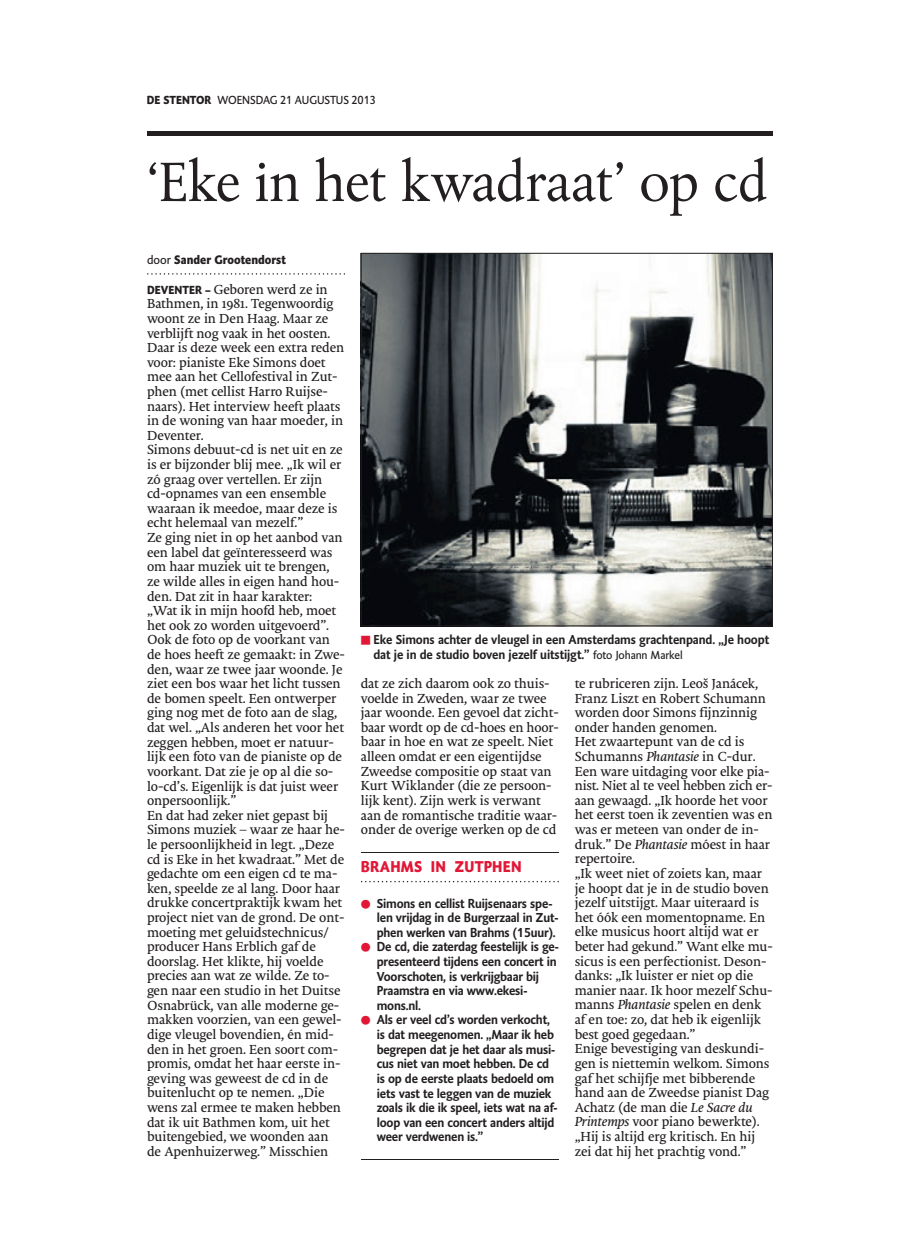
<style>
.page{position:relative;width:900px;height:1260px;background:#fff}
.page>*{position:absolute;margin:0;border:0;box-sizing:border-box;transform-origin:0 0}
.t1{font:58.5px "DTL Albertina T";letter-spacing:-.005em;color:#231f20}
.t2{font:700 16.75px "DTL Caspari News TW";letter-spacing:.01em;color:#e21736}
.t3{font:500 14px/14.5px "DTL Caspari News TW";letter-spacing:-.015em;color:#231f20}
.t4{font:13.75px/14.5px "DTL Porta News STW";letter-spacing:-.01em;color:#231f20}
.t5{font:700 13.25px "DTL Caspari News TW";color:#231f20}
.t6{font:12.5px "DTL Caspari T News";letter-spacing:-.01em;color:#231f20}
.s1{font-weight:700}
.s2{font-weight:400}
.s3{font-family:"DTL Caspari News TW";font-weight:700;font-size:12.5px}
.s4{font-weight:400;font-size:12.5px}
.s5{font-style:italic}
</style>
<div class="page">
<svg style="left:147px;top:273px;width:198px;height:2px"></svg>
<hr style="left:361px;top:1159px;width:198px;height:1px;background:#231f20">
<img style="left:363px;top:255px;width:408px;height:369px">
<div style="left:361px;top:253px;width:412px;height:373px;border:1px solid #231f20"></div>
<hr style="left:361px;top:852px;width:198px;height:1px;background:#231f20">
<svg style="left:361px;top:881px;width:198px;height:1px"></svg>
<hr style="left:147px;top:132px;width:626px;height:4px;background:#231f20">
<p class="t6" style="left:147px;top:93px;width:231px"><span class="s1">DE STENTOR</span> WOENSDAG 21 AUGUSTUS 2013</p>
<p class="t1" style="left:147px;top:147px;width:622px">‘Eke in het kwadraat’ op cd</p>
<p class="t5" style="left:147px;top:252px;width:140px"><span class="s2">door</span> Sander Grootendorst</p>
<p class="t4" style="left:147px;top:282px;width:199px"><span class="s3">DEVENTER –</span> Geboren werd ze in<br>Bathmen, in 1981. Tegenwoordig woont ze in Den Haag. Maar ze verblijft nog vaak in het oosten.<br>Daar is deze week een extra reden voor: pianiste Eke Simons doet mee aan het Cellofestival in Zut&shy;phen (met cellist Harro Ruijse&shy;naars). Het interview heeft plaats in de woning van haar moeder, in<br>Deventer.<br>Simons debuut-cd is net uit en ze is er bijzonder blij mee. „Ik wil er zó graag over vertellen. Er zijn cd-opnames van een ensemble waaraan ik meedoe, maar deze is echt helemaal van mezelf.”<br>Ze ging niet in op het aanbod van een label dat geïnteresseerd was om haar muziek uit te brengen, ze wilde alles in eigen hand hou&shy;den. Dat zit in haar karakter: „Wat ik in mijn hoofd heb, moet het ook zo worden uitgevoerd”.<br>Ook de foto op de voorkant van de hoes heeft ze gemaakt: in Zwe&shy;den, waar ze twee jaar woonde. Je ziet een bos waar het licht tussen de bomen speelt. Een ontwerper ging nog met de foto aan de slag, dat wel. „Als anderen het voor het zeggen hebben, moet er natuur&shy;lijk een foto van de pianiste op de voorkant. Dat zie je op al die so&shy;lo-cd’s. Eigenlijk is dat juist weer onpersoonlijk.”<br>En dat had zeker niet gepast bij<br>Simons muziek – waar ze haar he&shy;le persoonlijkheid in legt. „Deze cd is Eke in het kwadraat.” Met de gedachte om een eigen cd te ma&shy;ken, speelde ze al lang. Door haar drukke concertpraktijk kwam het project niet van de grond. De ont&shy;moeting met geluidstechnicus/ producer Hans Erblich gaf de doorslag. Het klikte, hij voelde precies aan wat ze wilde. Ze to&shy;gen naar een studio in het Duitse<br>Osnabrück, van alle moderne ge&shy;makken voorzien, van een gewel&shy;dige vleugel bovendien, én mid&shy;den in het groen. Een soort com&shy;promis, omdat het haar eerste in&shy;geving was geweest de cd in de buitenlucht op te nemen. „Die wens zal ermee te maken hebben dat ik uit Bathmen kom, uit het buitengebied, we woonden aan de Apenhuizerweg.” Misschien</p>
<p class="t3" style="left:373px;top:632px;width:397px">Eke Simons achter de vleugel in een Amsterdams grachtenpand. „Je hoopt dat je in de studio boven jezelf uitstijgt.” <span class="s4">foto Johann Markel</span></p>
<p class="t4" style="left:361px;top:676px;width:199px">dat ze zich daarom ook zo thuis&shy;voelde in Zweden, waar ze twee jaar woonde. Een gevoel dat zicht&shy;baar wordt op de cd-hoes en hoor&shy;baar in hoe en wat ze speelt. Niet alleen omdat er een eigentijdse<br>Zweedse compositie op staat van<br>Kurt Wiklander (die ze persoon&shy;lijk kent). Zijn werk is verwant aan de romantische traditie waar&shy;onder de overige werken op de cd</p>
<p class="t4" style="left:575px;top:676px;width:199px">te rubriceren zijn. Leoš Janácek,<br>Franz Liszt en Robert Schumann worden door Simons fijnzinnig onder handen genomen.<br>Het zwaartepunt van de cd is<br>Schumanns <span class="s5">Phantasie</span> in C-dur.<br>Een ware uitdaging voor elke pia&shy;nist. Niet al te veel hebben zich er&shy;aan gewaagd. „Ik hoorde het voor het eerst toen ik zeventien was en was er meteen van onder de in&shy;druk.” De <span class="s5">Phantasie</span> móest in haar repertoire.<br>„Ik weet niet of zoiets kan, maar je hoopt dat je in de studio boven jezelf uitstijgt. Maar uiteraard is het óók een momentopname. En elke musicus hoort altijd wat er beter had gekund.” Want elke mu&shy;sicus is een perfectionist. Deson&shy;danks: „Ik luister er niet op die manier naar. Ik hoor mezelf Schu&shy;manns <span class="s5">Phantasie</span> spelen en denk af en toe: zo, dat heb ik eigenlijk best goed gegedaan.”<br>Enige bevestiging van deskundi&shy;gen is niettemin welkom. Simons gaf het schijfje met bibberende hand aan de Zweedse pianist Dag<br>Achatz (de man die <span class="s5">Le Sacre du<br>Printemps</span> voor piano bewerkte). „Hij is altijd erg kritisch. En hij zei dat hij het prachtig vond.”</p>
<p class="t2" style="left:361px;top:856px;width:162px">BRAHMS IN ZUTPHEN</p>
<p class="t3" style="left:377px;top:895px;width:183px">Simons en cellist Ruijsenaars spe&shy;len vrijdag in de Burgerzaal in Zut&shy;phen werken van Brahms (15uur).<br>De cd, die zaterdag feestelijk is ge&shy;presenteerd tijdens een concert in<br>Voorschoten, is verkrijgbaar bij<br>Praamstra en via www.ekesi&shy;mons.nl.<br>Als er veel cd’s worden verkocht, is dat meegenomen. „Maar ik heb begrepen dat je het daar als musi&shy;cus niet van moet hebben. De cd is op de eerste plaats bedoeld om iets vast te leggen van de muziek zoals ik die ik speel, iets wat na af&shy;loop van een concert anders altijd weer verdwenen is.”</p>
</div>
